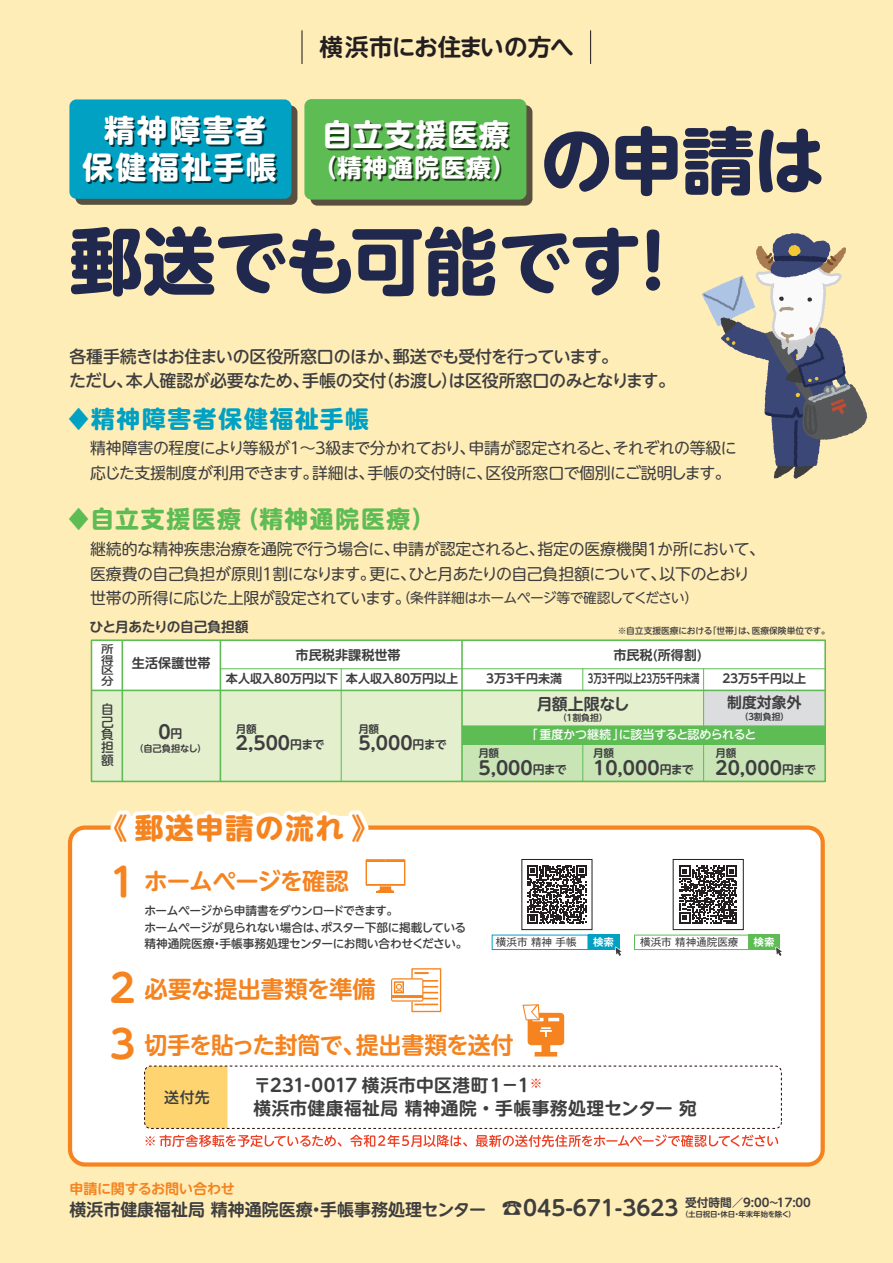
<style>
.page{position:relative;width:893px;height:1263px;background:#ffedb8}
.page>*{position:absolute;margin:0;border:0;box-sizing:border-box;transform-origin:0 0}
.t1{font:700 73.2px "UD Shin M Go Pro";letter-spacing:-.03em;color:#20284d}
.t2{font:700 38.7px/55.7px "UD Shin M Go Pro De";color:#f58420}
.t3{font:700 30.75px/37px "UD Shin M Go Pro";letter-spacing:.065em;color:#fff;text-align:center}
.t4{font:700 30.3px "UD Shin M Go Pro";letter-spacing:.045em;color:#fff}
.t5{font:700 28.65px "UD Shin M Go Pro";letter-spacing:.05em;color:#f58420}
.t6{font:700 24.75px "UD Shin M Go Pro";letter-spacing:.035em;color:#fff}
.t7{font:700 23.85px "UD Shin M Go Pro";letter-spacing:.065em;color:#5ebc55}
.t8{font:700 23.85px "UD Shin M Go Pro";letter-spacing:.07em;color:#00a1c3}
.t9{font:700 23.7px "UD Shin M Go Pro De";letter-spacing:-.03em;color:#231f20}
.t10{font:700 23.4px "UD Shin M Go Pro De";letter-spacing:-.025em;color:#f58420}
.t11{font:700 23.4px "UD Shin M Go Pro De";color:#f58420}
.t12{font:700 21.3px "UD Shin M Go Pro De";color:#3e3e3f}
.t13{font:700 18.6px "UD Shin M Go Pro De";color:#3e3e3f}
.t14{font:700 17.7px/23px "UD Shin M Go Pro De";letter-spacing:.025em;color:#3e3e3f}
.t15{font:500 16.95px/24.9px "UD Shin M Go Pro";letter-spacing:-.03em;color:#3e3e3f}
.t16{font:700 16.95px "UD Shin M Go Pro De";color:#3e3e3f}
.t17{font:15.9px/24.5px "UD Shin M Go Pro";letter-spacing:-.03em;color:#3e3e3f}
.t18{font:700 15.9px "UD Shin M Go Pro De";letter-spacing:-.02em;color:#3e3e3f}
.t19{font:500 15px "UD Shin M Go Pro";color:#3e3e3f}
.t20{font:700 14.85px "UD Shin M Go Pro De";color:#3e3e3f}
.t21{font:700 14.1px "UD Shin M Go Pro De";letter-spacing:-.015em;color:#f58420}
.t22{font:13.8px "UD Shin M Go Pro";letter-spacing:-.05em;color:#3e3e3f}
.t23{font:700 13.8px "UD Shin M Go Pro De";letter-spacing:-.03em;color:#3e3e3f}
.t24{font:700 13.2px "UD Shin M Go Pro De";color:#3e3e3f}
.t25{font:500 12.75px/12.8px "UD Shin M Go Pro";color:#3e3e3f;text-align:justify}
.t26{font:700 12px "UD Shin M Go Pro De";color:#3e3e3f}
.t27{font:500 12px "UD Shin M Go Pro";letter-spacing:-.025em;color:#fff}
.t28{font:700 12px "UD Shin M Go Pro De";letter-spacing:-.09em;color:#3e3e3f;scale:.7 1}
.t29{font:700 12px "UD Shin M Go Pro De";letter-spacing:-.18em;color:#3e3e3f}
.t30{font:500 11.7px/16.6px "UD Shin M Go Pro";letter-spacing:-.04em;color:#3e3e3f}
.t31{font:700 11.7px "UD Shin M Go Pro De";color:#3e3e3f}
.t32{font:700 10.65px "UD Shin M Go Pro De";letter-spacing:-.035em;color:#3e3e3f}
.t33{font:500 10.65px/10.6px "UD Shin M Go Pro";color:#3e3e3f;text-align:justify;scale:1.19 1}
.t34{font:10.5px "Gothic MB101 Pr 6 N";color:#3e3e3f}
.t35{font:700 10.5px "Gothic MB101 Pr 6 N De";color:#fff}
.t36{font:700 9.3px "UD Shin M Go Pro De";letter-spacing:-.02em;color:#3e3e3f}
.t37{font:700 8.85px "UD Shin M Go Pro De";color:#3e3e3f}
.t38{font:500 8.7px "UD Shin M Go Pro";color:#3e3e3f}
.t39{font:700 7.35px "UD Shin M Go Pro De";letter-spacing:-.02em;color:#3e3e3f}
.s1{font-size:15.9px}
.s2{font-size:11.85px}
</style>
<div class="page">
<div style="left:91px;top:640px;width:734px;height:50px;background:#fff"></div>
<svg style="left:75px;top:105px;width:222px;height:100px;background:#5c5544"></svg>
<div style="left:69px;top:99px;width:222px;height:100px;background:#00a1c3;border-radius:7px"></div>
<svg style="left:310px;top:105px;width:222px;height:101px;background:#625945"></svg>
<div style="left:304px;top:99px;width:222px;height:101px;background:#5ebc55;border-radius:7px"></div>
<svg style="left:701px;top:233px;width:166px;height:246px"></svg>
<div style="left:91px;top:690px;width:734px;height:91px;background:#e4efce"></div>
<div style="left:704px;top:690px;width:121px;height:36px;background:#dcdddf"></div>
<div style="left:70px;top:828px;width:753px;height:336px;background:#fff;border-radius:15px"></div>
<div style="left:68px;top:825px;width:757px;height:341px;border:4px solid #f58420;border-radius:15px"></div>
<div style="left:145px;top:1066px;width:82px;height:61px;background:#fed471"></div>
<div style="left:144px;top:1066px;width:638px;height:63px;border:1px dashed #200701;border-radius:6px"></div>
<div style="left:588px;top:935px;width:32px;height:15px;background:#00a1c3"></div>
<div style="left:492px;top:934px;width:96px;height:16px;border:1px solid #00a1c3"></div>
<svg style="left:614px;top:946px;width:8px;height:10px"></svg>
<svg style="left:366px;top:859px;width:39px;height:27px"></svg>
<div style="left:367px;top:862px;width:37px;height:21px;background:#fff"></div>
<svg style="left:377px;top:886px;width:17px;height:7px"></svg>
<svg style="left:522px;top:1004px;width:42px;height:52px"></svg>
<div style="left:411px;top:968px;width:30px;height:44px;border:1px solid #f58420"></div>
<hr style="left:414px;top:1003px;width:24px;height:2px;background:#f58420">
<svg style="left:391px;top:972px;width:47px;height:30px"></svg>
<svg style="left:104px;top:642px;width:268px;height:220px"></svg>
<div style="left:522px;top:859px;width:70px;height:71px;background:#fff;border:1px solid #231f20"></div>
<svg style="left:528px;top:865px;width:58px;height:59px"></svg>
<div style="left:748px;top:935px;width:32px;height:15px;background:#5ebc55"></div>
<div style="left:634px;top:935px;width:115px;height:15px;border:1px solid #5ebc55"></div>
<svg style="left:775px;top:946px;width:7px;height:10px"></svg>
<div style="left:91px;top:639px;width:735px;height:143px;border:2px solid #5ebc55"></div>
<hr style="left:91px;top:690px;width:734px;height:1px;background:#5ebc55">
<hr style="left:220px;top:668px;width:605px;height:1px;background:#5ebc55">
<hr style="left:462px;top:725px;width:363px;height:1px;background:#5ebc55">
<svg style="left:582px;top:669px;width:1px;height:21px"></svg>
<hr style="left:461px;top:640px;width:2px;height:141px;background:#5ebc55">
<hr style="left:341px;top:669px;width:1px;height:112px;background:#5ebc55">
<hr style="left:220px;top:640px;width:1px;height:141px;background:#5ebc55">
<hr style="left:122px;top:640px;width:1px;height:141px;background:#5ebc55">
<div style="left:462px;top:740px;width:363px;height:41px;background:#c9e5b6"></div>
<div style="left:673px;top:859px;width:70px;height:71px;background:#fff;border:1px solid #231f20"></div>
<svg style="left:679px;top:866px;width:58px;height:57px"></svg>
<hr style="left:703px;top:669px;width:1px;height:112px;background:#5ebc55">
<hr style="left:582px;top:726px;width:1px;height:55px;background:#5ebc55">
<div style="left:462px;top:726px;width:363px;height:18px;background:#5ebc55"></div>
<hr style="left:301px;top:30px;width:1px;height:34px;background:#231f20">
<hr style="left:590px;top:30px;width:1px;height:34px;background:#231f20">
<svg style="left:145px;top:1135px;width:197px;height:12px"></svg>
<svg style="left:350px;top:1135px;width:117px;height:12px"></svg>
<svg style="left:476px;top:1134px;width:302px;height:13px"></svg>
<h3 class="t3" style="left:82px;top:111px;width:196px">精神障害者保健福祉手帳</h3>
<h3 class="t9" style="left:320px;top:27px;width:256px">横浜市にお住まいの方へ</h3>
<h3 class="t4" style="left:322px;top:110px;width:188px">自立支援医療</h3>
<h3 class="t6" style="left:312px;top:147px;width:205px">（精神通院医療）</h3>
<h1 class="t1" style="left:540px;top:101px;width:287px">の申請は</h1>
<h1 class="t1" style="left:69px;top:202px;width:622px">郵送でも可能です！</h1>
<p class="t15" style="left:69px;top:343px;width:608px">各種手続きはお住まいの区役所窓口のほか、郵送でも受付を行っています。<br>ただし、本人確認が必要なため、手帳の交付（お渡し）は区役所窓口のみとなります。</p>
<h3 class="t8" style="left:67px;top:399px;width:304px">♦精神障害者保健福祉手帳</h3>
<p class="t17" style="left:90px;top:435px;width:648px">精神障害の程度により等級が１～３級まで分かれており、申請が認定されると、それぞれの等級に応じた支援制度が利用できます。詳細は、手帳の交付時に、区役所窓口で個別にご説明します。</p>
<h3 class="t7" style="left:67px;top:499px;width:370px">♦自立支援医療（精神通院医療）</h3>
<p class="t17" style="left:90px;top:536px;width:676px">継続的な精神疾患治療を通院で行う場合に、申請が認定されると、指定の医療機関１か所において、医療費の自己負担が原則１割になります。更に、ひと月あたりの自己負担額について、以下のとおり</p>
<p class="t22" style="left:90px;top:587px;width:609px"><span class="s1">世帯の所得に応じた上限が設定されています。</span>（条件詳細はホームページ等で確認してください）</p>
<p class="t23" style="left:90px;top:616px;width:161px">ひと月あたりの自己負担額</p>
<p class="t38" style="left:618px;top:624px;width:214px">※自立支援医療における「世帯」は、医療保険単位です。</p>
<p class="t33" style="left:101px;top:643px;width:12px">所得区分</p>
<p class="t25" style="left:101px;top:702px;width:14px">自己負担額</p>
<p class="t24" style="left:132px;top:653px;width:80px">生活保護世帯</p>
<p class="t13" style="left:158px;top:717px;width:26px">0<span class="s2">円</span></p>
<p class="t36" style="left:135px;top:740px;width:73px">（自己負担なし）</p>
<p class="t24" style="left:296px;top:644px;width:107px">市民税非課税世帯</p>
<p class="t24" style="left:613px;top:644px;width:90px">市民税(所得割)</p>
<p class="t26" style="left:226px;top:669px;width:234px">本人収入80万円以下 本人収入80万円以上</p>
<p class="t26" style="left:486px;top:669px;width:77px">3万３千円未満</p>
<p class="t28" style="left:588px;top:669px;width:162px">3万３千円以上２３万５千円未満</p>
<p class="t29" style="left:720px;top:669px;width:87px">２３万５千円以上</p>
<p class="t32" style="left:236px;top:720px;width:22px">月額</p>
<p class="t13" style="left:236px;top:728px;width:90px">2,500<span class="s2">円まで</span></p>
<p class="t32" style="left:358px;top:720px;width:22px">月額</p>
<p class="t13" style="left:358px;top:728px;width:90px">5,000<span class="s2">円まで</span></p>
<p class="t18" style="left:537px;top:691px;width:94px">月額上限なし</p>
<p class="t37" style="left:558px;top:711px;width:51px">（1割負担）</p>
<p class="t20" style="left:727px;top:690px;width:76px">制度対象外</p>
<p class="t37" style="left:740px;top:709px;width:51px">（３割負担）</p>
<p class="t27" style="left:526px;top:724px;width:232px">「重度かつ継続」に該当すると認められると</p>
<p class="t32" style="left:478px;top:744px;width:22px">月額</p>
<p class="t13" style="left:478px;top:753px;width:90px">5,000<span class="s2">円まで</span></p>
<p class="t32" style="left:593px;top:744px;width:22px">月額</p>
<p class="t13" style="left:593px;top:753px;width:102px">10,000<span class="s2">円まで</span></p>
<p class="t32" style="left:715px;top:744px;width:22px">月額</p>
<p class="t13" style="left:715px;top:753px;width:102px">20,000<span class="s2">円まで</span></p>
<h3 class="t5" style="left:99px;top:804px;width:283px">《郵送申請の流れ 》</h3>
<h2 class="t2" style="left:110px;top:853px;width:27px">1</h2>
<h2 class="t2" style="left:110px;top:958px;width:27px">2<br>3</h2>
<h3 class="t10" style="left:144px;top:862px;width:206px">ホームページを確認</h3>
<p class="t30" style="left:144px;top:902px;width:325px">ホームページから申請書をダウンロードできます。<br>ホームページが見られない場合は、ポスター下部に掲載している精神通院医療・手帳事務処理センターにお問い合わせください。</p>
<p class="t34" style="left:496px;top:933px;width:82px">横浜市 精神 手帳</p>
<p class="t35" style="left:593px;top:933px;width:23px">検索</p>
<h3 class="t11" style="left:145px;top:970px;width:233px">必要な提出書類を準備</h3>
<h3 class="t10" style="left:145px;top:1026px;width:371px">切手を貼った封筒で、提出書類を送付</h3>
<p class="t34" style="left:640px;top:933px;width:100px">横浜市 精神通院医療</p>
<p class="t35" style="left:753px;top:933px;width:23px">検索</p>
<p class="t19" style="left:164px;top:1085px;width:47px">送付先</p>
<p class="t14" style="left:253px;top:1073px;width:445px">〒231-0017 横浜市中区港町１－１<sup>※<br></sup>横浜市健康福祉局 精神通院・手帳事務処理センター 宛</p>
<p class="t21" style="left:69px;top:1177px;width:167px">申請に関するお問い合わせ</p>
<p class="t16" style="left:69px;top:1195px;width:418px">横浜市健康福祉局 精神通院医療・手帳事務処理センター</p>
<p class="t31" style="left:685px;top:1193px;width:129px">受付時間／９:00～17:００</p>
<h3 class="t12" style="left:502px;top:1190px;width:200px">☎045-671-3623　</h3>
<p class="t39" style="left:681px;top:1208px;width:116px">（土日祝日・休日・年末年始を除く）</p>
</div>
